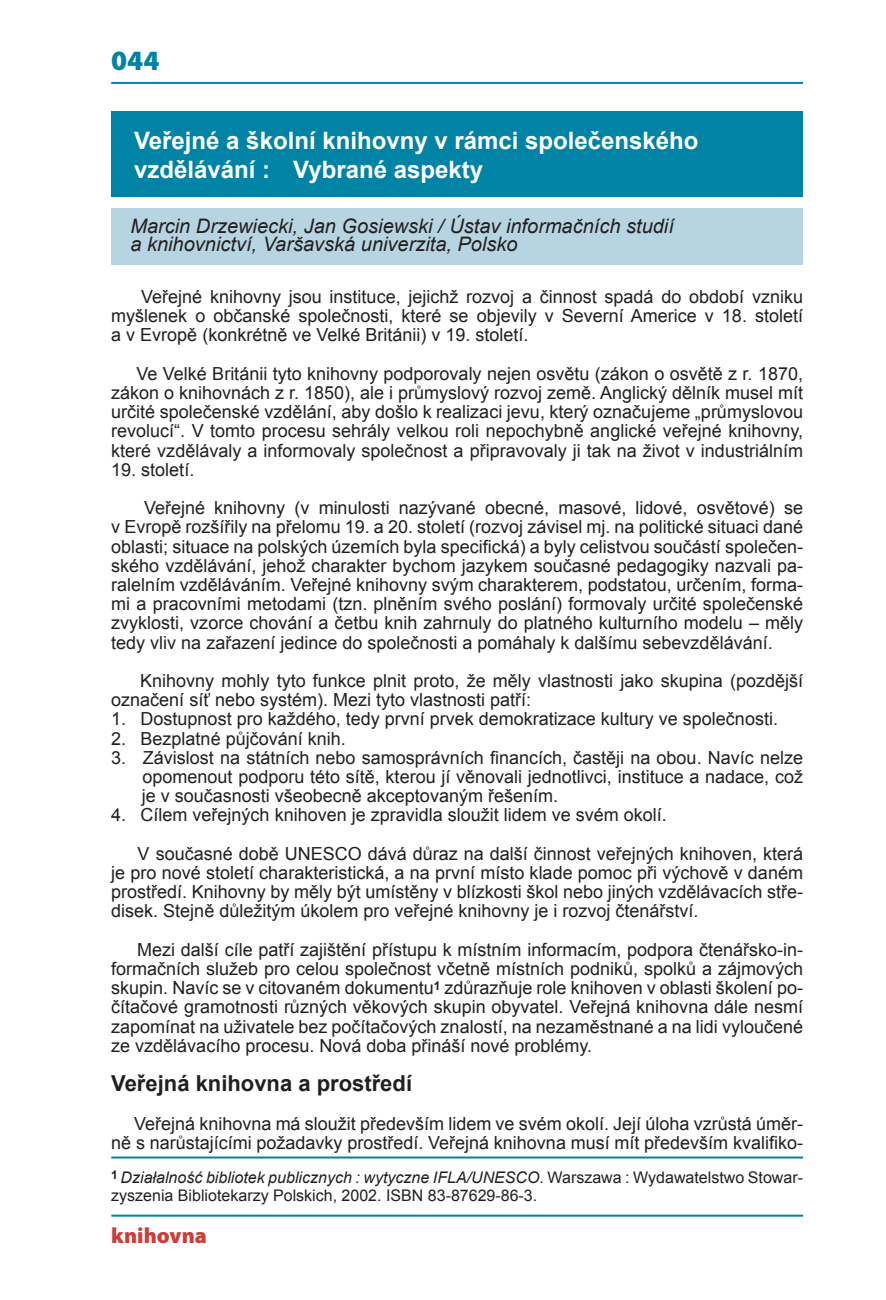
<style>
.page{position:relative;width:886px;height:1300px;background:#fff}
.page>*{position:absolute;margin:0;border:0;box-sizing:border-box;transform-origin:0 0}
.t1{font:900 28px "Myriad Pro";color:#0083a5}
.t2{font:700 24px/28.8px "Arial";color:#fff}
.t3{font:700 22px "Arial";color:#231f20}
.t4{font:900 22px "Myriad Pro";color:#cc3e3a}
.t5{font:italic 20px/18px "Arial";color:#231f20}
.t6{font:18px/19.2px "Arial";color:#231f20;text-align:justify}
.t7{font:16px/18px "Arial";color:#231f20}
.s1{font-style:italic}
</style>
<div class="page">
<hr style="left:111px;top:82px;width:692px;height:2px;background:#0083a5">
<hr style="left:111px;top:1214px;width:692px;height:2px;background:#0083a5">
<div style="left:111px;top:111px;width:692px;height:86px;background:#0083a5"></div>
<div style="left:111px;top:208px;width:692px;height:57px;background:#b7d4e2"></div>
<hr style="left:111px;top:1156px;width:692px;height:2px;background:#0083a5">
<h1 class="t1" style="left:111px;top:44px;width:50px">044</h1>
<h2 class="t2" style="left:134px;top:127px;width:566px">Veřejné a školní knihovny v rámci společenského vzdělávání : Vybrané aspekty</h2>
<p class="t5" style="left:130px;top:217px;width:545px">Marcin Drzewiecki, Jan Gosiewski / Ústav informačních studií a knihovnictví, Varšavská univerzita, Polsko</p>
<p class="t6" style="left:111px;top:287px;width:693px;text-indent:30px">Veřejné knihovny jsou instituce, jejichž rozvoj a činnost spadá do období vzniku myšlenek o občanské společnosti, které se objevily v Severní Americe v 18. století a v Evropě (konkrétně ve Velké Británii) v 19. století.</p>
<p class="t6" style="left:111px;top:364px;width:693px;text-indent:25px">Ve Velké Británii tyto knihovny podporovaly nejen osvětu (zákon o osvětě z r. 1870, zákon o knihovnách z r. 1850), ale i průmyslový rozvoj země. Anglický dělník musel mít určité společenské vzdělání, aby došlo k realizaci jevu, který označujeme „průmyslovou revolucí“. V tomto procesu sehrály velkou roli nepochybně anglické veřejné knihovny, které vzdělávaly a informovaly společnost a připravovaly ji tak na život v industriálním</p>
<p class="t6" style="left:144px;top:450px;width:660px;line-height:38.4px;text-indent:-33px">19. století.<br>Veřejné knihovny (v minulosti nazývané obecné, masové, lidové, osvětové) se</p>
<p class="t6" style="left:111px;top:517px;width:693px">v Evropě rozšířily na přelomu 19. a 20. století (rozvoj závisel mj. na politické situaci dané oblasti; situace na polských územích byla specifická) a byly celistvou součástí společen&shy;ského vzdělávání, jehož charakter bychom jazykem současné pedagogiky nazvali pa&shy;ralelním vzděláváním. Veřejné knihovny svým charakterem, podstatou, určením, forma&shy;mi a pracovními metodami (tzn. plněním svého poslání) formovaly určité společenské zvyklosti, vzorce chování a četbu knih zahrnuly do platného kulturního modelu – měly tedy vliv na zařazení jedince do společnosti a pomáhaly k dalšímu sebevzdělávání.</p>
<p class="t6" style="left:111px;top:671px;width:693px;text-indent:29px">Knihovny mohly tyto funkce plnit proto, že měly vlastnosti jako skupina (pozdější označení síť nebo systém). Mezi tyto vlastnosti patří:</p>
<p class="t6" style="left:111px;top:709px;width:668px">1. Dostupnost pro každého, tedy první prvek demokratizace kultury ve společnosti.</p>
<p class="t6" style="left:111px;top:729px;width:236px">2. Bezplatné půjčování knih.</p>
<p class="t6" style="left:142px;top:748px;width:663px;text-indent:-31px">3. Závislost na státních nebo samosprávních financích, častěji na obou. Navíc nelze opomenout podporu této sítě, kterou jí věnovali jednotlivci, instituce a nadace, což je v současnosti všeobecně akceptovaným řešením.</p>
<p class="t6" style="left:138px;top:796px;width:667px;line-height:38.4px;text-indent:-26px">4. Cílem veřejných knihoven je zpravidla sloužit lidem ve svém okolí.<br>V současné době UNESCO dává důraz na další činnost veřejných knihoven, která</p>
<p class="t6" style="left:111px;top:863px;width:693px">je pro nové století charakteristická, a na první místo klade pomoc při výchově v daném prostředí. Knihovny by měly být umístěny v blízkosti škol nebo jiných vzdělávacích stře&shy;disek. Stejně důležitým úkolem pro veřejné knihovny je i rozvoj čtenářství.</p>
<p class="t6" style="left:111px;top:940px;width:693px;text-indent:26px">Mezi další cíle patří zajištění přístupu k místním informacím, podpora čtenářsko-in&shy;formačních služeb pro celou společnost včetně místních podniků, spolků a zájmových skupin. Navíc se v citovaném dokumentu<sup>1</sup> zdůrazňuje role knihoven v oblasti školení po&shy;čítačové gramotnosti různých věkových skupin obyvatel. Veřejná knihovna dále nesmí zapomínat na uživatele bez počítačových znalostí, na nezaměstnané a na lidi vyloučené ze vzdělávacího procesu. Nová doba přináší nové problémy.</p>
<p class="t3" style="left:111px;top:1069px;width:302px">Veřejná knihovna a prostředí</p>
<p class="t6" style="left:111px;top:1113px;width:693px;text-align:right">Veřejná knihovna má sloužit především lidem ve svém okolí. Její úloha vzrůstá úměr&shy;ně s narůstajícími požadavky prostředí. Veřejná knihovna musí mít především kvalifiko-</p>
<p class="t7" style="left:111px;top:1169px;width:693px"><sup>1</sup> <span class="s1">Działalność bibliotek publicznych : wytyczne IFLA/UNESCO</span>. Warszawa : Wydawatelstwo Stowar&shy;zyszenia Bibliotekarzy Polskich, 2002. ISBN 83-87629-86-3.</p>
<p class="t4" style="left:111px;top:1222px;width:97px">knihovna</p>
</div>
